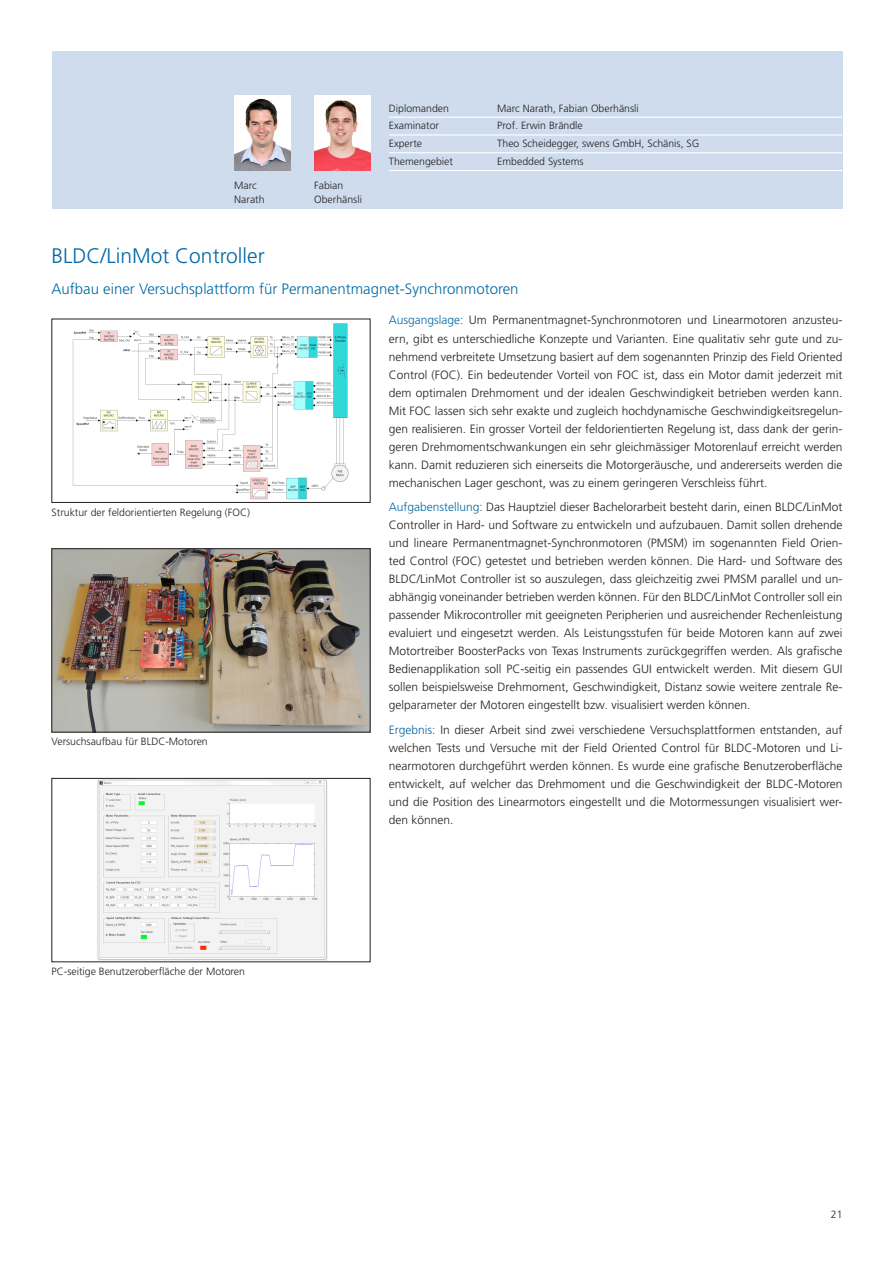
<style>
.page{position:relative;width:893px;height:1264px;background:#fff}
.page>*{position:absolute;margin:0;border:0;box-sizing:border-box;transform-origin:0 0}
.t1{font:300 21px "Frutiger LT Pro";color:#0068a5}
.t2{font:300 15px "Frutiger LT Pro";color:#0068a5}
.t3{font:300 12px/18px "Frutiger LT Pro";color:#231f20;text-align:justify}
.t4{font:300 10.5px/13.5px "Frutiger LT Pro";color:#231f20}
.s1{color:#0068a5}
</style>
<div class="page">
<div style="left:52px;top:52px;width:790px;height:157px;background:#cedced"></div>
<img style="left:72px;top:323px;width:277px;height:176px">
<img style="left:54px;top:550px;width:314px;height:180px">
<div style="left:52px;top:548px;width:318px;height:184px;border:1px solid #231f20"></div>
<img style="left:97px;top:780px;width:230px;height:179px">
<div style="left:52px;top:778px;width:318px;height:183px;border:1px solid #231f20"></div>
<hr style="left:389px;top:117px;width:453px;height:1px;background:#fff">
<hr style="left:389px;top:134px;width:453px;height:1px;background:#fff">
<hr style="left:389px;top:152px;width:453px;height:1px;background:#fff">
<hr style="left:389px;top:170px;width:453px;height:1px;background:#fff">
<img style="left:234px;top:96px;width:56px;height:75px">
<img style="left:314px;top:96px;width:56px;height:75px">
<p class="t4" style="left:234px;top:179px;width:32px">Marc<br>Narath</p>
<p class="t4" style="left:314px;top:179px;width:49px">Fabian<br>Oberhänsli</p>
<p class="t4" style="left:389px;top:101px;width:62px">Diplomanden</p>
<p class="t4" style="left:497px;top:101px;width:143px">Marc Narath, Fabian Oberhänsli</p>
<p class="t4" style="left:389px;top:119px;width:52px">Examinator</p>
<p class="t4" style="left:497px;top:119px;width:87px">Prof. Erwin Brändle</p>
<p class="t4" style="left:389px;top:137px;width:35px">Experte</p>
<p class="t4" style="left:497px;top:137px;width:204px">Theo Scheidegger, swens GmbH, Schänis, SG</p>
<p class="t4" style="left:389px;top:154px;width:66px">Themengebiet</p>
<p class="t4" style="left:497px;top:154px;width:88px">Embedded Systems</p>
<h1 class="t1" style="left:52px;top:244px;width:215px">BLDC/LinMot Controller</h1>
<p class="t2" style="left:52px;top:280px;width:468px">Aufbau einer Versuchsplattform für Permanentmagnet-Synchronmotoren</p>
<p class="t4" style="left:52px;top:505px;width:200px">Struktur der feldorientierten Regelung (FOC)</p>
<p class="t4" style="left:52px;top:735px;width:158px">Versuchsaufbau für BLDC-Motoren</p>
<p class="t4" style="left:52px;top:964px;width:195px">PC-seitige Benutzeroberfläche der Motoren</p>
<p class="t3" style="left:389px;top:311px;width:455px"><span class="s1">Ausgangslage:</span> Um Permanentmagnet-Synchronmotoren und Linearmotoren anzusteu&shy;ern, gibt es unterschiedliche Konzepte und Varianten. Eine qualitativ sehr gute und zu&shy;nehmend verbreitete Umsetzung basiert auf dem sogenannten Prinzip des Field Oriented Control (FOC). Ein bedeutender Vorteil von FOC ist, dass ein Motor damit jederzeit mit dem optimalen Drehmoment und der idealen Geschwindigkeit betrieben werden kann.<br>Mit FOC lassen sich sehr exakte und zugleich hochdynamische Geschwindigkeitsregelun&shy;gen realisieren. Ein grosser Vorteil der feldorientierten Regelung ist, dass dank der gerin&shy;geren Drehmomentschwankungen ein sehr gleichmässiger Motorenlauf erreicht werden kann. Damit reduzieren sich einerseits die Motorgeräusche, und andererseits werden die mechanischen Lager geschont, was zu einem geringeren Verschleiss führt.</p>
<p class="t3" style="left:389px;top:498px;width:455px"><span class="s1">Aufgabenstellung:</span> Das Hauptziel dieser Bachelorarbeit besteht darin, einen BLDC/LinMot Controller in Hard- und Software zu entwickeln und aufzubauen. Damit sollen drehende und lineare Permanentmagnet-Synchronmotoren (PMSM) im sogenannten Field Orien&shy;ted Control (FOC) getestet und betrieben werden können. Die Hard- und Software des BLDC/LinMot Controller ist so auszulegen, dass gleichzeitig zwei PMSM parallel und un&shy;abhängig voneinander betrieben werden können. Für den BLDC/LinMot Controller soll ein passender Mikrocontroller mit geeigneten Peripherien und ausreichender Rechenleistung evaluiert und eingesetzt werden. Als Leistungsstufen für beide Motoren kann auf zwei Motortreiber BoosterPacks von Texas Instruments zurückgegriffen werden. Als grafische Bedienapplikation soll PC-seitig ein passendes GUI entwickelt werden. Mit diesem GUI sollen beispielsweise Drehmoment, Geschwindigkeit, Distanz sowie weitere zentrale Re&shy;gelparameter der Motoren eingestellt bzw. visualisiert werden können.</p>
<p class="t3" style="left:389px;top:720px;width:455px"><span class="s1">Ergebnis:</span> In dieser Arbeit sind zwei verschiedene Versuchsplattformen entstanden, auf welchen Tests und Versuche mit der Field Oriented Control für BLDC-Motoren und Li&shy;nearmotoren durchgeführt werden können. Es wurde eine grafische Benutzeroberfläche entwickelt, auf welcher das Drehmoment und die Geschwindigkeit der BLDC-Motoren und die Position des Linearmotors eingestellt und die Motormessungen visualisiert wer&shy;den können.</p>
<p class="t4" style="left:831px;top:1206px;width:13px">21</p>
</div>
